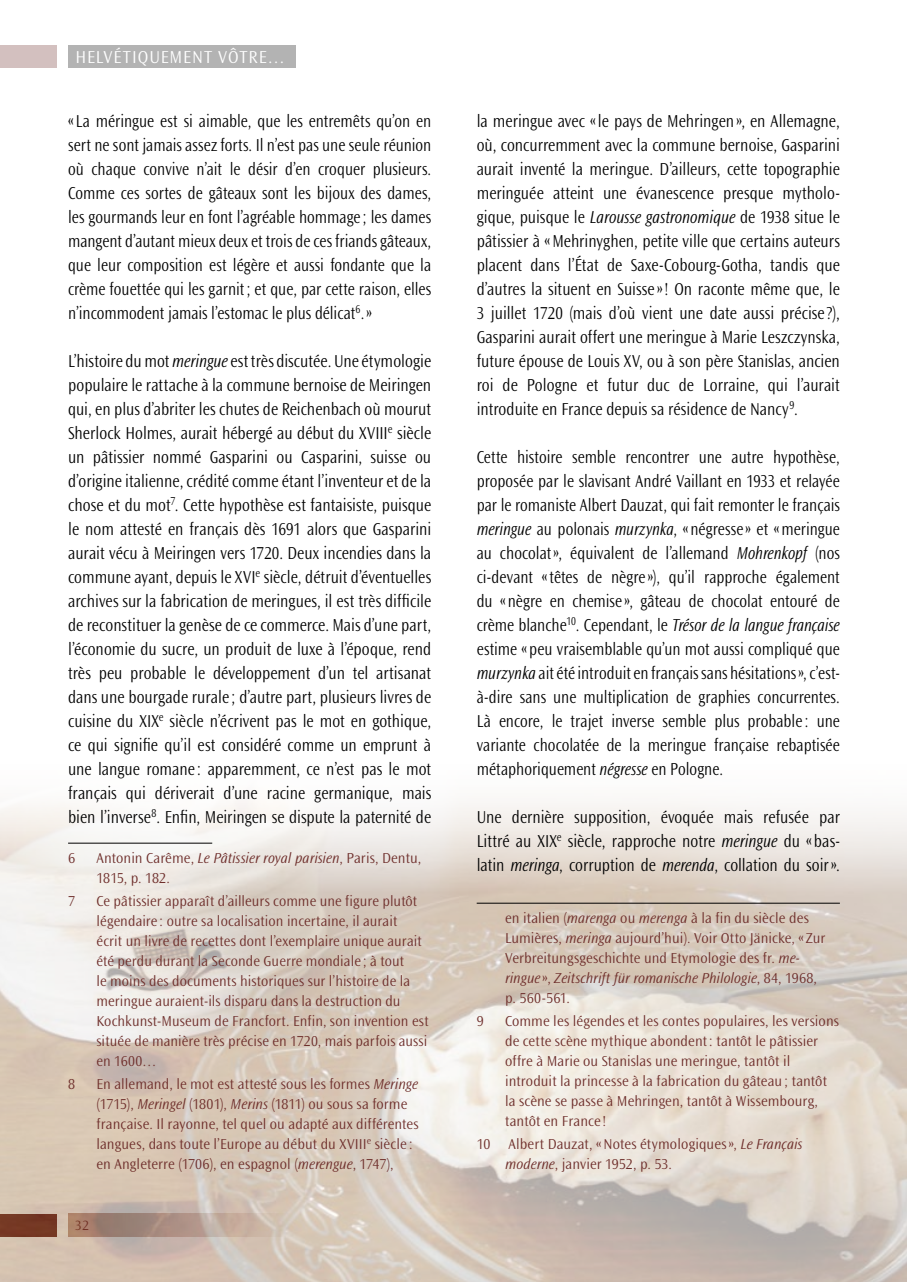
<style>
.page{position:relative;width:908px;height:1282px;background:#fff}
.page>*{position:absolute;margin:0;border:0;box-sizing:border-box;transform-origin:0 0}
.t1{font:300 18px/24px "Ocean Sans Std";color:#000;text-align:justify;scale:.87 1}
.t2{font:300 18px/24px "Ocean Sans Std";color:#000;text-align:justify;scale:.85 1}
.t3{font:300 18px "Ocean Sans Std";letter-spacing:.045em;color:#fff}
.t4{font:300 15px/20px "Ocean Sans Std";letter-spacing:.005em;color:#6e2e2b}
.t5{font:300 15px/20px "Ocean Sans Std";letter-spacing:.005em;color:#6e2e2b;scale:.96 1}
.t6{font:300 14px "Ocean Sans Std";color:#6e2e2b}
.s1{font-style:italic}
</style>
<div class="page">
<img style="left:0;top:801px;width:906px;height:480px">
<hr style="left:68px;top:842px;width:144px;height:1px;background:#000">
<hr style="left:476px;top:902px;width:363px;height:1px;background:#000">
<div style="left:0;top:45px;width:57px;height:23px;background:#d3c0bf"></div>
<div style="left:68px;top:45px;width:227px;height:23px;background:#b3b3b3"></div>
<p class="t3" style="left:75px;top:47px;width:211px">HELVÉTIQUEMENT VÔTRE…</p>
<p class="t2" style="left:68px;top:109px;width:428px">« La méringue est si aimable, que les entremêts qu’on en sert ne sont jamais assez forts. Il n’est pas une seule réunion où chaque convive n’ait le désir d’en croquer plusieurs.<br>Comme ces sortes de gâteaux sont les bijoux des dames, les gourmands leur en font l’agréable hommage ; les dames mangent d’autant mieux deux et trois de ces friands gâteaux, que leur composition est légère et aussi fondante que la crème fouettée qui les garnit; et que, par cette raison, elles n’incommodent jamais l’estomac le plus délicat<sup>6</sup>.»</p>
<p class="t1" style="left:68px;top:349px;width:419px">L’histoire du mot <span class="s1">meringue</span> est très discutée. Une étymologie populaire le rattache à la commune bernoise de Meiringen qui, en plus d’abriter les chutes de Reichenbach où mourut Sherlock Holmes, aurait hébergé au début du XVIII<sup>e</sup> siècle un pâtissier nommé Gasparini ou Casparini, suisse ou d’origine italienne, crédité comme étant l’inventeur et de la chose et du mot<sup>7</sup>. Cette hypothèse est fantaisiste, puisque le nom attesté en français dès 1691 alors que Gasparini aurait vécu à Meiringen vers 1720. Deux incendies dans la commune ayant, depuis le XVI<sup>e</sup> siècle, détruit d’éventuelles archives sur la fabrication de meringues, il est très difficile de reconstituer la genèse de ce commerce. Mais d’une part, l’économie du sucre, un produit de luxe à l’époque, rend très peu probable le développement d’un tel artisanat dans une bourgade rurale ; d’autre part, plusieurs livres de cuisine du XIX<sup>e</sup> siècle n’écrivent pas le mot en gothique, ce qui signifie qu’il est considéré comme un emprunt à une langue romane : apparemment, ce n’est pas le mot français qui dériverait d’une racine germanique, mais bien l’inverse<sup>8</sup>. Enfin, Meiringen se dispute la paternité de</p>
<p class="t4" style="left:68px;top:848px;width:8px">6</p>
<p class="t4" style="left:96px;top:848px;width:326px">Antonin Carême, <span class="s1">Le Pâtissier royal parisien</span>, Paris, Dentu,<br>1815, p. 182.</p>
<p class="t4" style="left:68px;top:890px;width:8px">7</p>
<p class="t5" style="left:96px;top:890px;width:347px">Ce pâtissier apparaît d’ailleurs comme une figure plutôt légendaire : outre sa localisation incertaine, il aurait<br>écrit un livre de recettes dont l’exemplaire unique aurait été perdu durant la Seconde Guerre mondiale ; à tout<br>le moins des documents historiques sur l’histoire de la meringue auraient-ils disparu dans la destruction du Kochkunst-Museum de Francfort. Enfin, son invention est située de manière très précise en 1720, mais parfois aussi en 1600…</p>
<p class="t4" style="left:68px;top:1073px;width:8px">8</p>
<p class="t4" style="left:96px;top:1073px;width:323px">En allemand, le mot est attesté sous les formes <span class="s1">Meringe </span>(1715), <span class="s1">Meringel</span> (1801), <span class="s1">Merins</span> (1811) ou sous sa forme française. Il rayonne, tel quel ou adapté aux différentes langues, dans toute l’Europe au début du XVIII<sup>e</sup> siècle : en Angleterre (1706), en espagnol (<span class="s1">merengue</span>, 1747),</p>
<p class="t6" style="left:75px;top:1217px;width:15px">32</p>
<p class="t1" style="left:476px;top:109px;width:419px">la meringue avec «le pays de Mehringen», en Allemagne, où, concurremment avec la commune bernoise, Gasparini aurait inventé la meringue. D’ailleurs, cette topographie meringuée atteint une évanescence presque mytholo&shy;gique, puisque le <span class="s1">Larousse gastronomique</span> de 1938 situe le pâtissier à «Mehrinyghen, petite ville que certains auteurs placent dans l’État de Saxe-Cobourg-Gotha, tandis que d’autres la situent en Suisse »! On raconte même que, le 3 juillet 1720 (mais d’où vient une date aussi précise ?), Gasparini aurait offert une meringue à Marie Leszczynska, future épouse de Louis XV, ou à son père Stanislas, ancien roi de Pologne et futur duc de Lorraine, qui l’aurait introduite en France depuis sa résidence de Nancy<sup>9</sup>.</p>
<p class="t2" style="left:476px;top:445px;width:428px">Cette histoire semble rencontrer une autre hypothèse, proposée par le slavisant André Vaillant en 1933 et relayée par le romaniste Albert Dauzat, qui fait remonter le français <span class="s1">meringue</span> au polonais <span class="s1">murzynka</span>, «négresse » et «meringue au chocolat», équivalent de l’allemand <span class="s1">Mohrenkopf</span> (nos ci-devant «têtes de nègre »), qu’il rapproche également du «nègre en chemise », gâteau de chocolat entouré de crème blanche<sup>10</sup>. Cependant, le <span class="s1">Trésor de la langue française </span>estime «peu vraisemblable qu’un mot aussi compliqué que <span class="s1">murzynka</span> ait été introduit en français sans hésitations», c’est&shy;à-dire sans une multiplication de graphies concurrentes.<br>Là encore, le trajet inverse semble plus probable : une variante chocolatée de la meringue française rebaptisée métaphoriquement <span class="s1">négresse</span> en Pologne.</p>
<p class="t1" style="left:476px;top:805px;width:419px">Une dernière supposition, évoquée mais refusée par Littré au XIX<sup>e</sup> siècle, rapproche notre <span class="s1">meringue</span> du «bas&shy;latin <span class="s1">meringa</span>, corruption de <span class="s1">merenda</span>, collation du soir».</p>
<p class="t4" style="left:505px;top:908px;width:322px">en italien (<span class="s1">marenga</span> ou <span class="s1">merenga</span> à la fin du siècle des Lumières, <span class="s1">meringa</span> aujourd’hui). Voir Otto Jänicke, « Zur Verbreitungsgeschichte und Etymologie des fr. <span class="s1">me&shy;ringue</span> », <span class="s1">Zeitschrift für romanische Philologie</span>, 84, 1968, p. 560-561.</p>
<p class="t4" style="left:476px;top:1010px;width:8px">9</p>
<p class="t4" style="left:505px;top:1010px;width:335px">Comme les légendes et les contes populaires, les versions de cette scène mythique abondent: tantôt le pâtissier offre à Marie ou Stanislas une meringue, tantôt il introduit la princesse à la fabrication du gâteau; tantôt la scène se passe à Mehringen, tantôt à Wissembourg, tantôt en France !</p>
<p class="t4" style="left:505px;top:1133px;width:299px;text-indent:-28px">10 Albert Dauzat, «Notes étymologiques», <span class="s1">Le Français moderne</span>, janvier 1952, p. 53.</p>
</div>
